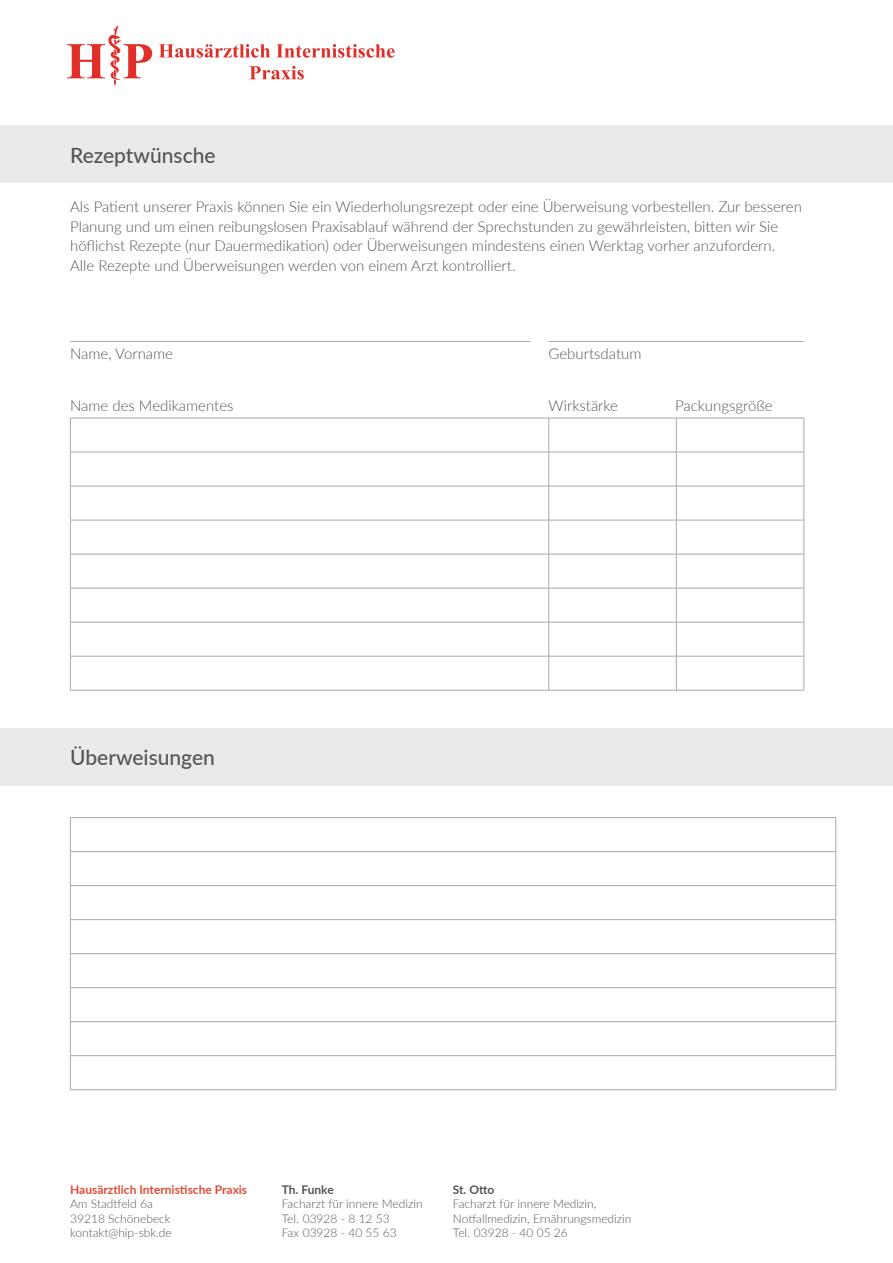
<style>
.page{position:relative;width:893px;height:1263px;background:#fff}
.page>*{position:absolute;margin:0;border:0;box-sizing:border-box;transform-origin:0 0}
.t1{font:500 21px "Lato";color:#545557}
.t2{font:300 15px/19.5px "Lato";color:#545557}
.t3{font:300 12px/14.4px "Lato";color:#545557}
.t4{font:700 12px "Lato";color:#e14b36}
.t5{font:700 12px "Lato";letter-spacing:-.01em;color:#545557}
</style>
<div class="page">
<div style="left:0;top:125px;width:893px;height:58px;background:#ebeae9"></div>
<div style="left:0;top:728px;width:893px;height:57px;background:#ebeae9"></div>
<svg style="left:159px;top:44px;width:236px;height:14px"></svg>
<svg style="left:249px;top:66px;width:55px;height:14px"></svg>
<svg style="left:67px;top:26px;width:85px;height:60px"></svg>
<hr style="left:548px;top:418px;width:1px;height:34px;background:#a8a9ad">
<hr style="left:548px;top:452px;width:1px;height:34px;background:#a8a9ad">
<hr style="left:548px;top:486px;width:1px;height:34px;background:#a8a9ad">
<hr style="left:548px;top:520px;width:1px;height:34px;background:#a8a9ad">
<hr style="left:548px;top:554px;width:1px;height:34px;background:#a8a9ad">
<hr style="left:548px;top:588px;width:1px;height:34px;background:#a8a9ad">
<hr style="left:548px;top:622px;width:1px;height:34px;background:#a8a9ad">
<hr style="left:548px;top:656px;width:1px;height:34px;background:#a8a9ad">
<hr style="left:70px;top:418px;width:479px;height:1px;background:#a8a9ad">
<hr style="left:70px;top:418px;width:1px;height:34px;background:#a8a9ad">
<hr style="left:549px;top:418px;width:127px;height:1px;background:#a8a9ad">
<hr style="left:676px;top:418px;width:128px;height:1px;background:#a8a9ad">
<hr style="left:676px;top:418px;width:1px;height:34px;background:#a8a9ad">
<hr style="left:804px;top:418px;width:1px;height:34px;background:#a8a9ad">
<hr style="left:70px;top:452px;width:479px;height:1px;background:#a8a9ad">
<hr style="left:70px;top:452px;width:1px;height:34px;background:#a8a9ad">
<hr style="left:549px;top:452px;width:127px;height:1px;background:#a8a9ad">
<hr style="left:676px;top:452px;width:128px;height:1px;background:#a8a9ad">
<hr style="left:676px;top:452px;width:1px;height:34px;background:#a8a9ad">
<hr style="left:804px;top:452px;width:1px;height:34px;background:#a8a9ad">
<hr style="left:70px;top:486px;width:479px;height:1px;background:#a8a9ad">
<hr style="left:70px;top:486px;width:1px;height:34px;background:#a8a9ad">
<hr style="left:549px;top:486px;width:127px;height:1px;background:#a8a9ad">
<hr style="left:676px;top:486px;width:128px;height:1px;background:#a8a9ad">
<hr style="left:676px;top:486px;width:1px;height:34px;background:#a8a9ad">
<hr style="left:804px;top:486px;width:1px;height:34px;background:#a8a9ad">
<hr style="left:70px;top:520px;width:479px;height:1px;background:#a8a9ad">
<hr style="left:70px;top:520px;width:1px;height:34px;background:#a8a9ad">
<hr style="left:549px;top:520px;width:127px;height:1px;background:#a8a9ad">
<hr style="left:676px;top:520px;width:128px;height:1px;background:#a8a9ad">
<hr style="left:676px;top:520px;width:1px;height:34px;background:#a8a9ad">
<hr style="left:804px;top:520px;width:1px;height:34px;background:#a8a9ad">
<hr style="left:70px;top:554px;width:479px;height:1px;background:#a8a9ad">
<hr style="left:70px;top:554px;width:1px;height:34px;background:#a8a9ad">
<hr style="left:549px;top:554px;width:127px;height:1px;background:#a8a9ad">
<hr style="left:676px;top:554px;width:128px;height:1px;background:#a8a9ad">
<hr style="left:676px;top:554px;width:1px;height:34px;background:#a8a9ad">
<hr style="left:804px;top:554px;width:1px;height:34px;background:#a8a9ad">
<hr style="left:70px;top:588px;width:479px;height:1px;background:#a8a9ad">
<hr style="left:70px;top:588px;width:1px;height:34px;background:#a8a9ad">
<hr style="left:549px;top:588px;width:127px;height:1px;background:#a8a9ad">
<hr style="left:676px;top:588px;width:128px;height:1px;background:#a8a9ad">
<hr style="left:676px;top:588px;width:1px;height:34px;background:#a8a9ad">
<hr style="left:804px;top:588px;width:1px;height:34px;background:#a8a9ad">
<hr style="left:70px;top:622px;width:479px;height:1px;background:#a8a9ad">
<hr style="left:70px;top:622px;width:1px;height:34px;background:#a8a9ad">
<hr style="left:549px;top:622px;width:127px;height:1px;background:#a8a9ad">
<hr style="left:676px;top:622px;width:128px;height:1px;background:#a8a9ad">
<hr style="left:676px;top:622px;width:1px;height:34px;background:#a8a9ad">
<hr style="left:804px;top:622px;width:1px;height:34px;background:#a8a9ad">
<hr style="left:70px;top:656px;width:479px;height:1px;background:#a8a9ad">
<hr style="left:70px;top:656px;width:1px;height:34px;background:#a8a9ad">
<hr style="left:549px;top:656px;width:127px;height:1px;background:#a8a9ad">
<hr style="left:676px;top:656px;width:128px;height:1px;background:#a8a9ad">
<hr style="left:676px;top:656px;width:1px;height:34px;background:#a8a9ad">
<hr style="left:804px;top:656px;width:1px;height:34px;background:#a8a9ad">
<hr style="left:70px;top:690px;width:479px;height:1px;background:#a8a9ad">
<hr style="left:549px;top:690px;width:127px;height:1px;background:#a8a9ad">
<hr style="left:676px;top:690px;width:128px;height:1px;background:#a8a9ad">
<hr style="left:70px;top:817px;width:766px;height:1px;background:#a8a9ad">
<hr style="left:70px;top:818px;width:1px;height:33px;background:#a8a9ad">
<hr style="left:835px;top:818px;width:1px;height:33px;background:#a8a9ad">
<hr style="left:70px;top:851px;width:766px;height:1px;background:#a8a9ad">
<hr style="left:70px;top:852px;width:1px;height:33px;background:#a8a9ad">
<hr style="left:835px;top:852px;width:1px;height:33px;background:#a8a9ad">
<hr style="left:70px;top:885px;width:766px;height:1px;background:#a8a9ad">
<hr style="left:70px;top:886px;width:1px;height:33px;background:#a8a9ad">
<hr style="left:835px;top:886px;width:1px;height:33px;background:#a8a9ad">
<hr style="left:70px;top:919px;width:766px;height:1px;background:#a8a9ad">
<hr style="left:70px;top:920px;width:1px;height:33px;background:#a8a9ad">
<hr style="left:835px;top:920px;width:1px;height:33px;background:#a8a9ad">
<hr style="left:70px;top:953px;width:766px;height:1px;background:#a8a9ad">
<hr style="left:70px;top:954px;width:1px;height:33px;background:#a8a9ad">
<hr style="left:835px;top:954px;width:1px;height:33px;background:#a8a9ad">
<hr style="left:70px;top:987px;width:766px;height:1px;background:#a8a9ad">
<hr style="left:70px;top:988px;width:1px;height:33px;background:#a8a9ad">
<hr style="left:835px;top:988px;width:1px;height:33px;background:#a8a9ad">
<hr style="left:70px;top:1021px;width:766px;height:1px;background:#a8a9ad">
<hr style="left:70px;top:1022px;width:1px;height:33px;background:#a8a9ad">
<hr style="left:835px;top:1022px;width:1px;height:33px;background:#a8a9ad">
<hr style="left:70px;top:1055px;width:766px;height:1px;background:#a8a9ad">
<hr style="left:70px;top:1056px;width:1px;height:33px;background:#a8a9ad">
<hr style="left:835px;top:1056px;width:1px;height:33px;background:#a8a9ad">
<hr style="left:70px;top:1089px;width:766px;height:1px;background:#a8a9ad">
<hr style="left:70px;top:341px;width:460px;height:1px;background:#a8a9ad">
<hr style="left:549px;top:341px;width:255px;height:1px;background:#a8a9ad">
<h1 class="t1" style="left:70px;top:140px;width:147px">Rezeptwünsche</h1>
<p class="t2" style="left:70px;top:196px;width:733px">Als Patient unserer Praxis können Sie ein Wiederholungsrezept oder eine Überweisung vorbestellen. Zur besseren Planung und um einen reibungslosen Praxisablauf während der Sprechstunden zu gewährleisten, bitten wir Sie höflichst Rezepte (nur Dauermedikation) oder Überweisungen mindestens einen Werktag vorher anzufordern.<br>Alle Rezepte und Überweisungen werden von einem Arzt kontrolliert.</p>
<p class="t2" style="left:70px;top:343px;width:104px">Name, Vorname</p>
<p class="t2" style="left:549px;top:343px;width:94px">Geburtsdatum</p>
<p class="t2" style="left:70px;top:396px;width:165px">Name des Medikamentes</p>
<p class="t2" style="left:549px;top:396px;width:71px">Wirkstärke</p>
<p class="t2" style="left:675px;top:396px;width:99px">Packungsgröße</p>
<h1 class="t1" style="left:70px;top:742px;width:146px">Überweisungen</h1>
<p class="t4" style="left:70px;top:1181px;width:179px">Hausärztlich Internistische Praxis</p>
<p class="t3" style="left:70px;top:1196px;width:103px">Am Stadtfeld 6a<br>39218 Schönebeck kontakt@hip-sbk.de</p>
<p class="t5" style="left:282px;top:1181px;width:54px">Th. Funke</p>
<p class="t3" style="left:282px;top:1196px;width:142px">Facharzt für innere Medizin<br>Tel. 03928 - 8 12 53<br>Fax 03928 - 40 55 63</p>
<p class="t5" style="left:453px;top:1181px;width:43px">St. Otto</p>
<p class="t3" style="left:453px;top:1196px;width:180px">Facharzt für innere Medizin,<br>Notfallmedizin, Ernährungsmedizin<br>Tel. 03928 - 40 05 26</p>
</div>
